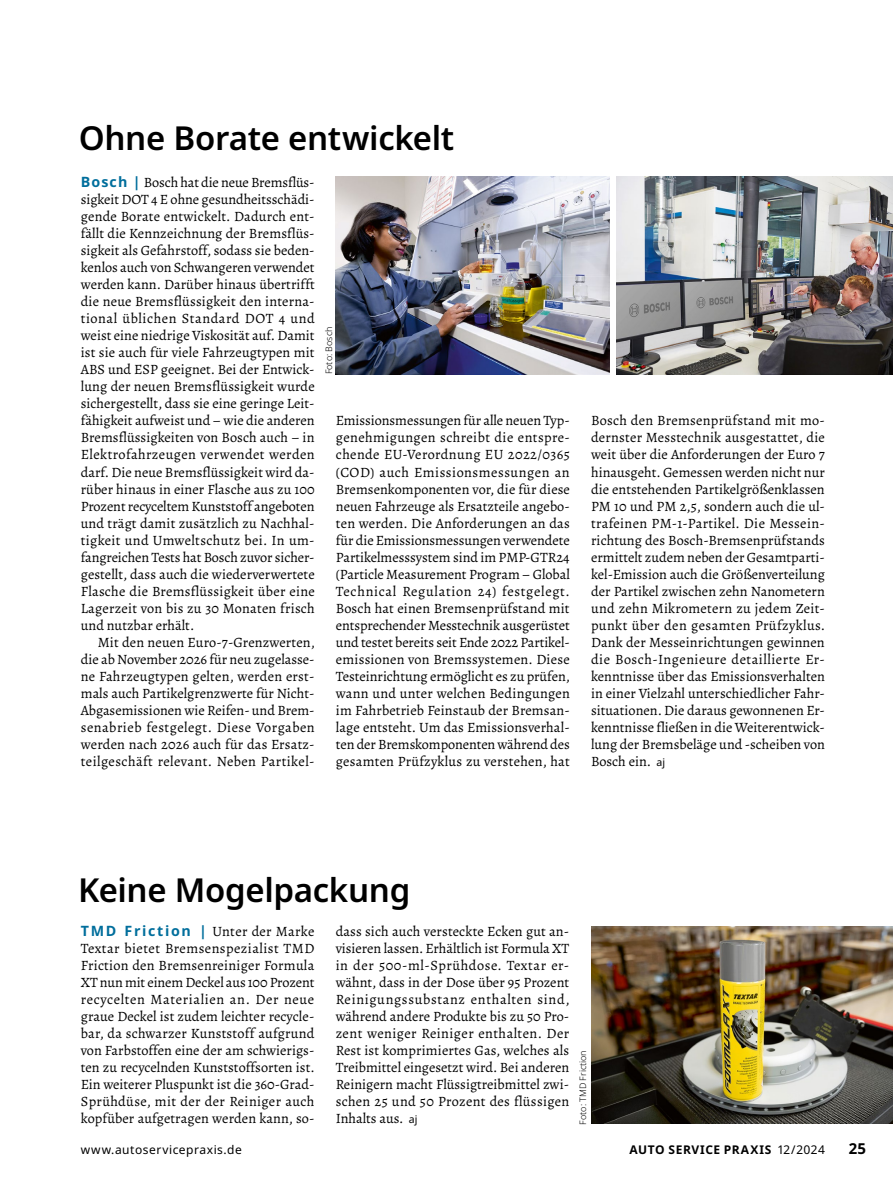
<style>
.page{position:relative;width:893px;height:1187px;background:#fff}
.page>*{position:absolute;margin:0;border:0;box-sizing:border-box;transform-origin:0 0}
.Title_22pt{font:600 33px "Noto Sans";letter-spacing:-.01em;color:#000}
.t1{font:700 15px "Noto Sans";color:#000}
.Para_GT{font:14.25px/17px "Alegreya Regular 2";letter-spacing:.015em;color:#000;text-align:justify}
.Para_GT_Einzug{font:14.25px/17px "Alegreya Regular 2";letter-spacing:.015em;color:#000;text-align:justify}
.t2{font:12px "Noto Sans Regular 2";letter-spacing:.04em;color:#000}
.t3{font:700 12px "Noto Sans";letter-spacing:.05em;color:#000}
.Image_Source_Bildquelle_links{font:300 9px "Noto Sans";color:#000}
.s1{font-family:"Noto Sans Bold 2";color:#006e9c}
.s2{font-family:"Noto Sans Regular 2";font-size:10.5px}
.s3{font-weight:400}
</style>
<div class="page">
<img style="left:591px;top:926px;width:302px;height:197px">
<img style="left:336px;top:177px;width:274px;height:197px">
<img style="left:616px;top:177px;width:277px;height:198px">
<p class="Title_22pt" style="left:79px;top:119px;width:377px">Ohne Borate entwickelt</p>
<p class="Para_GT" style="left:81px;top:174px;width:235px"><span class="s1">Bosch |</span> Bosch hat die neue Bremsflüs&shy;sigkeit DOT 4 E ohne gesundheitsschädi&shy;gende Borate entwickelt. Dadurch ent&shy;fällt die Kennzeichnung der Bremsflüs&shy;sigkeit als Gefahrstoff, sodass sie beden&shy;kenlos auch von Schwangeren verwendet werden kann. Darüber hinaus übertrifft die neue Bremsflüssigkeit den interna&shy;tional üblichen Standard DOT 4 und weist eine niedrige Viskosität auf. Damit ist sie auch für viele Fahrzeugtypen mit ABS und ESP geeignet. Bei der Entwick&shy;lung der neuen Bremsflüssigkeit wurde sichergestellt, dass sie eine geringe Leit&shy;fähigkeit aufweist und – wie die anderen Bremsflüssigkeiten von Bosch auch – in Elektrofahrzeugen verwendet werden darf. Die neue Bremsflüssigkeit wird da&shy;rüber hinaus in einer Flasche aus zu 100<br>Prozent recyceltem Kunststoff angeboten und trägt damit zusätzlich zu Nachhal&shy;tigkeit und Umweltschutz bei. In um&shy;fangreichen Tests hat Bosch zuvor sicher&shy;gestellt, dass auch die wiederverwertete Flasche die Bremsflüssigkeit über eine Lagerzeit von bis zu 30 Monaten frisch und nutzbar erhält.</p>
<p class="Para_GT_Einzug" style="left:81px;top:633px;width:236px;text-indent:17px">Mit den neuen Euro-7-Grenzwerten, die ab November 2026 für neu zugelasse&shy;ne Fahrzeugtypen gelten, werden erst&shy;mals auch Partikelgrenzwerte für Nicht-Abgasemissionen wie Reifen- und Brem&shy;senabrieb festgelegt. Diese Vorgaben werden nach 2026 auch für das Ersatz&shy;teilgeschäft relevant. Neben Partikel-</p>
<p class="Image_Source_Bildquelle_links" style="left:324px;top:374px;width:49px;rotate:-90deg">Foto: Bosch</p>
<p class="Para_GT_Einzug" style="left:336px;top:412px;width:236px">Emissionsmessungen für alle neuen Typ&shy;genehmigungen schreibt die entspre&shy;chende EU-Verordnung EU 2022/0365 (COD) auch Emissionsmessungen an Bremsenkomponenten vor, die für diese neuen Fahrzeuge als Ersatzteile angebo&shy;ten werden. Die Anforderungen an das für die Emissionsmessungen verwendete Partikelmesssystem sind im PMP-GTR24 (Particle Measurement Program – Global Technical Regulation 24) festgelegt.<br>Bosch hat einen Bremsenprüfstand mit entsprechender Messtechnik ausgerüstet und testet bereits seit Ende 2022 Partikel&shy;emissionen von Bremssystemen. Diese Testeinrichtung ermöglicht es zu prüfen, wann und unter welchen Bedingungen im Fahrbetrieb Feinstaub der Bremsan&shy;lage entsteht. Um das Emissionsverhal&shy;ten der Bremskomponenten während des gesamten Prüfzyklus zu verstehen, hat</p>
<p class="Para_GT_Einzug" style="left:591px;top:412px;width:236px">Bosch den Bremsenprüfstand mit mo&shy;dernster Messtechnik ausgestattet, die weit über die Anforderungen der Euro 7 hinausgeht. Gemessen werden nicht nur die entstehenden Partikelgrößenklassen PM 10 und PM 2,5, sondern auch die ul&shy;trafeinen PM-1-Partikel. Die Messein&shy;richtung des Bosch-Bremsenprüfstands ermittelt zudem neben der Gesamtparti&shy;kel-Emission auch die Größenverteilung der Partikel zwischen zehn Nanometern und zehn Mikrometern zu jedem Zeit&shy;punkt über den gesamten Prüfzyklus.<br>Dank der Messeinrichtungen gewinnen die Bosch-Ingenieure detaillierte Er&shy;kenntnisse über das Emissionsverhalten in einer Vielzahl unterschiedlicher Fahr&shy;situationen. Die daraus gewonnenen Er&shy;kenntnisse fließen in die Weiterentwick&shy;lung der Bremsbeläge und -scheiben von Bosch ein. <span class="s2">aj</span></p>
<p class="Title_22pt" style="left:78px;top:871px;width:334px">Keine Mogelpackung</p>
<p class="Para_GT" style="left:81px;top:922px;width:235px"><span class="s1">TMD Friction |</span> Unter der Marke Textar bietet Bremsenspezialist TMD Friction den Bremsenreiniger Formula XT nun mit einem Deckel aus 100 Prozent recycelten Materialien an. Der neue graue Deckel ist zudem leichter recycle&shy;bar, da schwarzer Kunststoff aufgrund von Farbstoffen eine der am schwierigs&shy;ten zu recycelnden Kunststoffsorten ist.<br>Ein weiterer Pluspunkt ist die 360-Grad-Sprühdüse, mit der der Reiniger auch kopfüber aufgetragen werden kann, so-</p>
<p class="Para_GT" style="left:336px;top:922px;width:235px">dass sich auch versteckte Ecken gut an&shy;visieren lassen. Erhältlich ist Formula XT in der 500-ml-Sprühdose. Textar er&shy;wähnt, dass in der Dose über 95 Prozent Reinigungssubstanz enthalten sind, während andere Produkte bis zu 50 Pro&shy;zent weniger Reiniger enthalten. Der Rest ist komprimiertes Gas, welches als Treibmittel eingesetzt wird. Bei anderen Reinigern macht Flüssigtreibmittel zwi&shy;schen 25 und 50 Prozent des flüssigen Inhalts aus. <span class="s2">aj</span></p>
<p class="Image_Source_Bildquelle_links" style="left:578px;top:1124px;width:76px;rotate:-90deg">Foto: TMD Friction</p>
<p class="t2" style="left:81px;top:1142px;width:162px">www.autoservicepraxis.de</p>
<p class="t3" style="left:629px;top:1142px;width:197px">AUTO SERVICE PRAXIS <span class="s3">12/2024</span></p>
<p class="t1" style="left:849px;top:1139px;width:19px">25</p>
</div>
